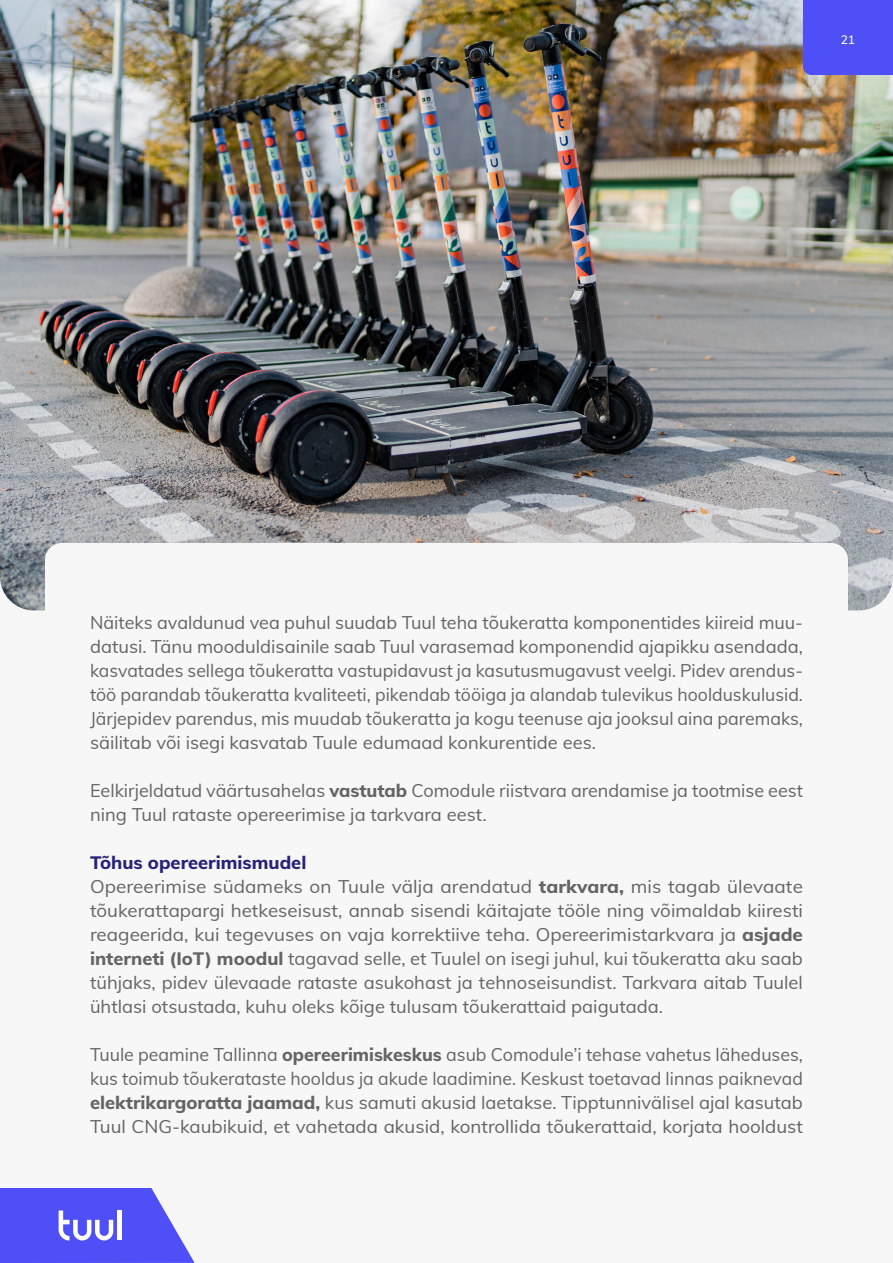
<style>
.page{position:relative;width:893px;height:1263px;background:#f7f7f7}
.page>*{position:absolute;margin:0;border:0;box-sizing:border-box;transform-origin:0 0}
.t1{font:18px/24px "Muli";color:#646464;text-align:justify}
.t2{font:18px/24px "Muli";color:#646464;text-align:justify;scale:1.05 1}
.t3{font:800 18px "Muli";color:#282278}
.t4{font:500 12px "Muli";color:#fff}
.s1{font-weight:800}
</style>
<div class="page">
<img style="left:0;top:0;width:893px;height:610px">
<div style="left:45px;top:543px;width:803px;height:565px;background:#f7f7f7;border-radius:17px"></div>
<svg style="left:0;top:1188px;width:195px;height:75px;background:#6a6af7"></svg>
<div style="left:803px;top:0;width:90px;height:75px;background:#4f4ff7"></div>
<p class="t4" style="left:841px;top:30px;width:16px">21</p>
<p class="t1" style="left:90px;top:609px;width:714px">Näiteks avaldunud vea puhul suudab Tuul teha tõukeratta komponentides kiireid muu&shy;datusi. Tänu mooduldisainile saab Tuul varasemad komponendid ajapikku asendada, kasvatades sellega tõukeratta vastupidavust ja kasutusmugavust veelgi. Pidev arendus&shy;töö parandab tõukeratta kvaliteeti, pikendab tööiga ja alandab tulevikus hoolduskulusid.<br>Järjepidev parendus, mis muudab tõukeratta ja kogu teenuse aja jooksul aina paremaks, säilitab või isegi kasvatab Tuule edumaad konkurentide ees.</p>
<p class="t1" style="left:90px;top:777px;width:714px">Eelkirjeldatud väärtusahelas <span class="s1">vastutab</span> Comodule riistvara arendamise ja tootmise eest ning Tuul rataste opereerimise ja tarkvara eest.</p>
<p class="t3" style="left:90px;top:849px;width:218px">Tõhus opereerimismudel</p>
<p class="t2" style="left:90px;top:873px;width:680px">Opereerimise südameks on Tuule välja arendatud <span class="s1">tarkvara,</span> mis tagab ülevaate tõukerattapargi hetkeseisust, annab sisendi käitajate tööle ning võimaldab kiiresti reageerida, kui tegevuses on vaja korrektiive teha. Opereerimistarkvara ja <span class="s1">asjade interneti (IoT) moodul</span> tagavad selle, et Tuulel on isegi juhul, kui tõukeratta aku saab tühjaks, pidev ülevaade rataste asukohast ja tehnoseisundist. Tarkvara aitab Tuulel ühtlasi otsustada, kuhu oleks kõige tulusam tõukerattaid paigutada.</p>
<p class="t1" style="left:90px;top:1041px;width:714px">Tuule peamine Tallinna <span class="s1">opereerimiskeskus</span> asub Comodule’i tehase vahetus läheduses, kus toimub tõukerataste hooldus ja akude laadimine. Keskust toetavad linnas paiknevad <span class="s1">elektrikargoratta jaamad,</span> kus samuti akusid laetakse. Tipptunnivälisel ajal kasutab Tuul CNG-kaubikuid, et vahetada akusid, kontrollida tõukerattaid, korjata hooldust</p>
</div>
